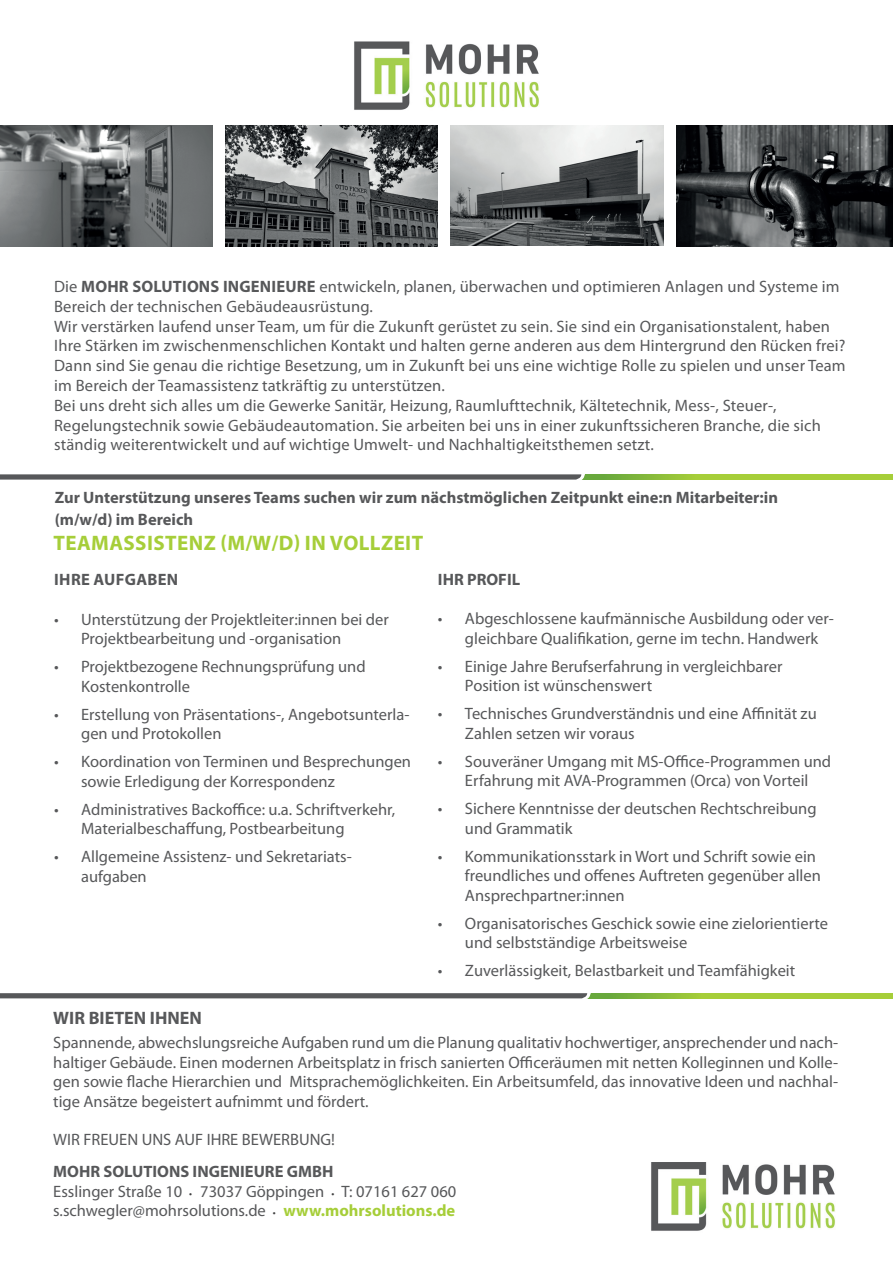
<style>
.page{position:relative;width:893px;height:1263px;background:#fff}
.page>*{position:absolute;margin:0;border:0;box-sizing:border-box;transform-origin:0 0}
.t1{font:700 21px "Myriad Pro";letter-spacing:.02em;color:#a6ce39}
.t2{font:700 18px "Myriad Pro";color:#57585a}
.t3{font:16.5px/19.5px "Myriad Pro";color:#57585a}
.t4{font:700 16.5px/21.6px "Myriad Pro";color:#57585a}
.t5{font:700 16.5px "Myriad Pro";letter-spacing:.02em;color:#57585a}
.s1{font-weight:700}
.s2{font-size:10.5px;color:#3e3e3f}
.s3{font-weight:700;color:#a6ce39}
</style>
<div class="page">
<img style="left:651px;top:1162px;width:184px;height:69px">
<svg style="left:586px;top:474px;width:307px;height:6px;background:#98c539"></svg>
<svg style="left:0;top:474px;width:586px;height:6px;background:#6d6f70"></svg>
<svg style="left:592px;top:993px;width:301px;height:5px;background:#98c539"></svg>
<svg style="left:0;top:993px;width:592px;height:6px;background:#6d6f70"></svg>
<img style="left:0;top:126px;width:213px;height:120px">
<img style="left:225px;top:126px;width:213px;height:121px">
<img style="left:676px;top:126px;width:217px;height:121px">
<img style="left:451px;top:126px;width:212px;height:120px">
<img style="left:354px;top:41px;width:185px;height:69px">
<p class="t3" style="left:54px;top:276px;width:793px">Die <span class="s1">MOHR SOLUTIONS INGENIEURE</span> entwickeln, planen, überwachen und optimieren Anlagen und Systeme im Bereich der technischen Gebäudeausrüstung.<br>Wir verstärken laufend unser Team, um für die Zukunft gerüstet zu sein. Sie sind ein Organisationstalent, haben Ihre Stärken im zwischenmenschlichen Kontakt und halten gerne anderen aus dem Hintergrund den Rücken frei?<br>Dann sind Sie genau die richtige Besetzung, um in Zukunft bei uns eine wichtige Rolle zu spielen und unser Team im Bereich der Teamassistenz tatkräftig zu unterstützen.<br>Bei uns dreht sich alles um die Gewerke Sanitär, Heizung, Raumlufttechnik, Kältetechnik, Mess-, Steuer-, Regelungstechnik sowie Gebäudeautomation. Sie arbeiten bei uns in einer zukunftssicheren Branche, die sich ständig weiterentwickelt und auf wichtige Umwelt- und Nachhaltigkeitsthemen setzt.</p>
<p class="t4" style="left:55px;top:486px;width:725px">Zur Unterstützung unseres Teams suchen wir zum nächstmöglichen Zeitpunkt eine:n Mitarbeiter:in (m/w/d) im Bereich</p>
<p class="t1" style="left:53px;top:530px;width:371px">TEAMASSISTENZ (M/W/D) IN VOLLZEIT</p>
<p class="t5" style="left:54px;top:569px;width:126px">IHRE AUFGABEN</p>
<p class="t3" style="left:81px;top:609px;width:309px;text-indent:-27px">• Unterstützung der Projektleiter:innen bei der<br>Projektbearbeitung und -organisation</p>
<p class="t3" style="left:81px;top:657px;width:286px;text-indent:-27px">• Projektbezogene Rechnungsprüfung und<br>Kostenkontrolle</p>
<p class="t3" style="left:81px;top:704px;width:330px;text-indent:-27px">• Erstellung von Präsentations-, Angebotsunterla&shy;gen und Protokollen</p>
<p class="t3" style="left:81px;top:752px;width:331px;text-indent:-27px">• Koordination von Terminen und Besprechungen sowie Erledigung der Korrespondenz</p>
<p class="t3" style="left:81px;top:799px;width:315px;text-indent:-27px">• Administratives Backoffice: u.a. Schriftverkehr,<br>Materialbeschaffung, Postbearbeitung</p>
<p class="t3" style="left:81px;top:847px;width:272px;text-indent:-27px">• Allgemeine Assistenz- und Sekretariats&shy;aufgaben</p>
<p class="t4" style="left:438px;top:568px;width:84px">IHR PROFIL</p>
<p class="t3" style="left:465px;top:609px;width:370px;text-indent:-27px">• Abgeschlossene kaufmännische Ausbildung oder ver&shy;gleichbare Qualifikation, gerne im techn. Handwerk</p>
<p class="t3" style="left:465px;top:656px;width:319px;text-indent:-27px">• Einige Jahre Berufserfahrung in vergleichbarer<br>Position ist wünschenswert</p>
<p class="t3" style="left:465px;top:704px;width:353px;text-indent:-27px">• Technisches Grundverständnis und eine Affinität zu<br>Zahlen setzen wir voraus</p>
<p class="t3" style="left:438px;top:751px;width:395px;text-align:center">• Souveräner Umgang mit MS-Office-Programmen und<br>Erfahrung mit AVA-Programmen (Orca) von Vorteil</p>
<p class="t3" style="left:465px;top:799px;width:353px;text-indent:-27px">• Sichere Kenntnisse der deutschen Rechtschreibung und Grammatik</p>
<p class="t3" style="left:465px;top:846px;width:357px;text-indent:-27px">• Kommunikationsstark in Wort und Schrift sowie ein freundliches und offenes Auftreten gegenüber allen<br>Ansprechpartner:innen</p>
<p class="t3" style="left:465px;top:913px;width:365px;text-indent:-27px">• Organisatorisches Geschick sowie eine zielorientierte und selbstständige Arbeitsweise</p>
<p class="t3" style="left:438px;top:961px;width:359px">• Zuverlässigkeit, Belastbarkeit und Teamfähigkeit</p>
<p class="t2" style="left:53px;top:1006px;width:150px">WIR BIETEN IHNEN</p>
<p class="t3" style="left:53px;top:1032px;width:786px;text-align:justify">Spannende, abwechslungsreiche Aufgaben rund um die Planung qualitativ hochwertiger, ansprechender und nach&shy;haltiger Gebäude. Einen modernen Arbeitsplatz in frisch sanierten Officeräumen mit netten Kolleginnen und Kolle&shy;gen sowie flache Hierarchien und Mitsprachemöglichkeiten. Ein Arbeitsumfeld, das innovative Ideen und nachhal&shy;tige Ansätze begeistert aufnimmt und fördert.</p>
<p class="t3" style="left:53px;top:1129px;width:283px">WIR FREUEN UNS AUF IHRE BEWERBUNG!</p>
<p class="t3" style="left:53px;top:1161px;width:404px"><span class="s1">MOHR SOLUTIONS INGENIEURE GMBH<br></span>Esslinger Straße 10 <span class="s2">•</span> 73037 Göppingen <span class="s2">•</span> T: 07161 627 060 s.schwegler@mohrsolutions.de <span class="s2">•</span> <span class="s3">www.mohrsolutions.de</span></p>
</div>
